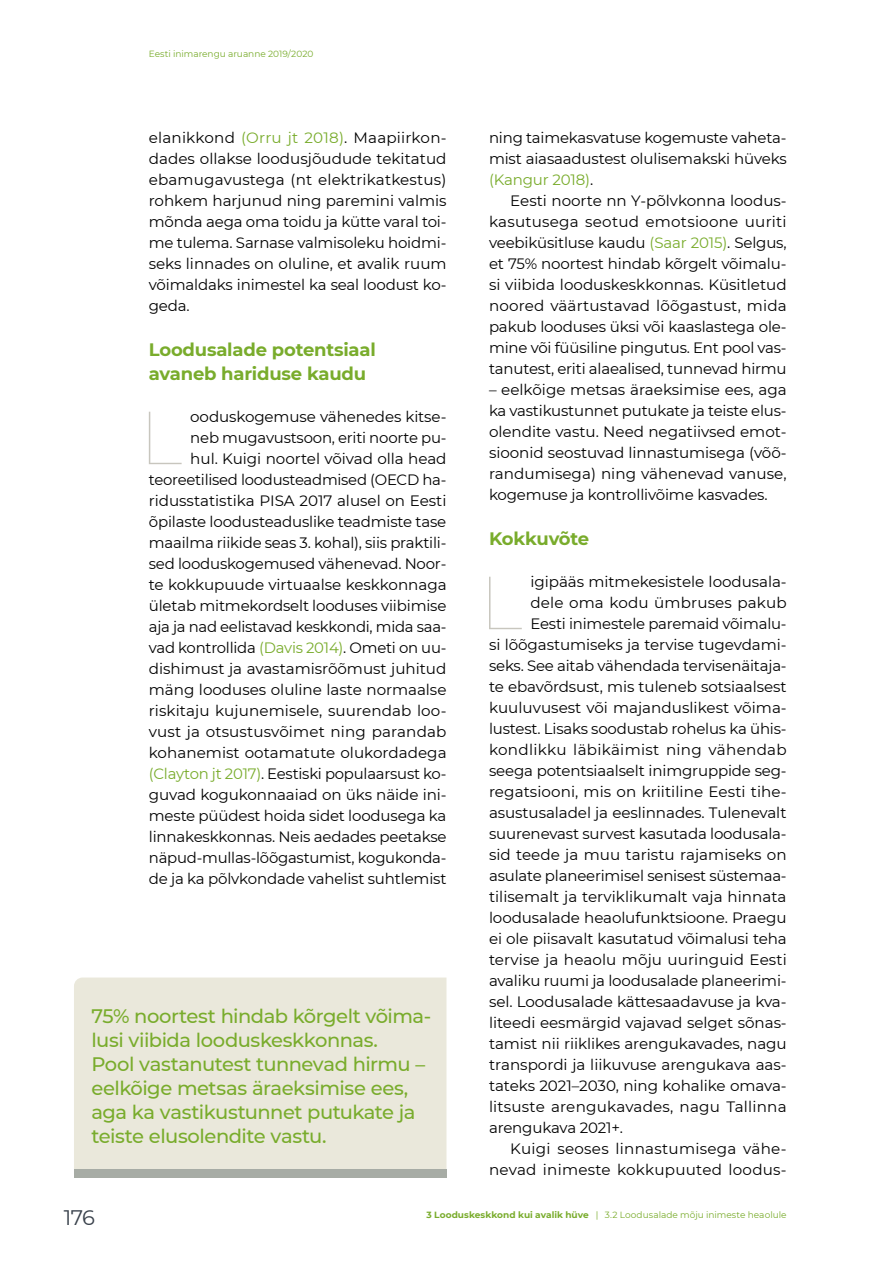
<style>
.page{position:relative;width:893px;height:1263px;background:#fff}
.page>*{position:absolute;margin:0;border:0;box-sizing:border-box;transform-origin:0 0}
.t1{font:100 75px "Montserrat";color:#c8c6be}
.t2{font:21px "Montserrat";color:#39414b}
.t3{font:500 19.5px/24px "Montserrat";letter-spacing:-.025em;color:#79ac2c}
.t4{font:700 18px/24px "Montserrat";letter-spacing:-.01em;color:#79ac2c}
.t5{font:15px/21px "Montserrat";letter-spacing:-.01em;color:#000;text-align:justify}
.t6{font:15px "Montserrat";letter-spacing:.015em;color:#000}
.t7{font:15px "Montserrat";letter-spacing:.02em;color:#000}
.t8{font:15px "Montserrat";letter-spacing:.01em;color:#000}
.t9{font:9px "Montserrat";color:#79ac2c}
.s1{color:#79ac2c}
.s2{color:#fff}
.s3{font-weight:700}
</style>
<div class="page">
<div style="left:74px;top:977px;width:372px;height:192px;background:#eae8db"></div>
<div style="left:74px;top:1169px;width:372px;height:9px;background:#a7aca5"></div>
<p class="t9" style="left:149px;top:47px;width:166px">Eesti inimarengu aruanne 2019/2020</p>
<p class="t5" style="left:149px;top:127px;width:299px">elanikkond <span class="s1">(Orru jt 2018)</span>. Maapiirkon&shy;dades ollakse loodusjõudude tekitatud ebamugavustega (nt elektrikatkestus) rohkem harjunud ning paremini valmis mõnda aega oma toidu ja kütte varal toi&shy;me tulema. Sarnase valmisoleku hoidmi&shy;seks linnades on oluline, et avalik ruum võimaldaks inimestel ka seal loodust ko&shy;geda.</p>
<p class="t4" style="left:149px;top:337px;width:228px">Loodusalade potentsiaal avaneb hariduse kaudu</p>
<h1 class="t1" style="left:139px;top:388px;width:60px">L<span class="s2">I</span></h1>
<p class="t5" style="left:149px;top:406px;width:299px;text-align:right">ooduskogemuse vähenedes kitse-<br>neb mugavustsoon, eriti noorte pu-<br>hul. Kuigi noortel võivad olla head teoreetilised loodusteadmised (OECD ha&shy;ridusstatistika PISA 2017 alusel on Eesti õpilaste loodusteaduslike teadmiste tase maailma riikide seas 3. kohal), siis praktili&shy;sed looduskogemused vähenevad. Noor&shy;te kokkupuude virtuaalse keskkonnaga ületab mitmekordselt looduses viibimise aja ja nad eelistavad keskkondi, mida saa&shy;vad kontrollida <span class="s1">(Davis 2014)</span>. Ometi on uu&shy;dishimust ja avastamisrõõmust juhitud mäng looduses oluline laste normaalse riskitaju kujunemisele, suurendab loo&shy;vust ja otsustusvõimet ning parandab kohanemist ootamatute olukordadega <span class="s1">(Clayton jt 2017)</span>. Eestiski populaarsust ko&shy;guvad kogukonnaaiad on üks näide ini&shy;meste püüdest hoida sidet loodusega ka linnakeskkonnas. Neis aedades peetakse näpud-mullas-lõõgastumist, kogukonda&shy;de ja ka põlvkondade vahelist suhtlemist</p>
<h3 class="t3" style="left:91px;top:1003px;width:341px">75% noortest hindab kõrgelt võima&shy;lusi viibida looduskeskkonnas.<br>Pool vastanutest tunnevad hirmu – eelkõige metsas äraeksimise ees, aga ka vastikustunnet putukate ja teiste elusolendite vastu.</h3>
<p class="t5" style="left:489px;top:127px;width:299px">ning taimekasvatuse kogemuste vaheta&shy;mist aiasaadustest olulisemakski hüveks <span class="s1">(Kangur 2018)</span>.</p>
<p class="t5" style="left:489px;top:190px;width:299px;text-indent:21px">Eesti noorte nn Y-põlvkonna loodus&shy;kasutusega seotud emotsioone uuriti veebiküsitluse kaudu <span class="s1">(Saar 2015)</span>. Selgus, et 75% noortest hindab kõrgelt võimalu&shy;si viibida looduskeskkonnas. Küsitletud noored väärtustavad lõõgastust, mida pakub looduses üksi või kaaslastega ole&shy;mine või füüsiline pingutus. Ent pool vas&shy;tanutest, eriti alaealised, tunnevad hirmu</p>
<p class="t5" style="left:489px;top:379px;width:299px">– eelkõige metsas äraeksimise ees, aga ka vastikustunnet putukate ja teiste elus&shy;olendite vastu. Need negatiivsed emot&shy;sioonid seostuvad linnastumisega (võõ&shy;randumisega) ning vähenevad vanuse, kogemuse ja kontrollivõime kasvades.</p>
<p class="t4" style="left:489px;top:526px;width:102px">Kokkuvõte</p>
<h1 class="t1" style="left:479px;top:553px;width:60px">L<span class="s2">I</span></h1>
<p class="t5" style="left:530px;top:571px;width:258px">igipääs mitmekesistele loodusala-</p>
<p class="t8" style="left:530px;top:592px;width:258px">dele oma kodu ümbruses pakub</p>
<p class="t5" style="left:530px;top:613px;width:258px">Eesti inimestele paremaid võimalu-</p>
<p class="t5" style="left:489px;top:634px;width:299px">si lõõgastumiseks ja tervise tugevdami-</p>
<p class="t5" style="left:489px;top:655px;width:299px">seks. See aitab vähendada tervisenäitaja-</p>
<p class="t5" style="left:489px;top:676px;width:299px">te ebavõrdsust, mis tuleneb sotsiaalsest</p>
<p class="t5" style="left:489px;top:697px;width:299px">kuuluvusest või majanduslikest võima-</p>
<p class="t5" style="left:489px;top:718px;width:299px">lustest. Lisaks soodustab rohelus ka ühis-</p>
<p class="t7" style="left:489px;top:739px;width:299px">kondlikku läbikäimist ning vähendab</p>
<p class="t5" style="left:489px;top:760px;width:299px">seega potentsiaalselt inimgruppide seg-</p>
<p class="t5" style="left:489px;top:781px;width:299px">regatsiooni, mis on kriitiline Eesti tihe-</p>
<p class="t5" style="left:489px;top:802px;width:299px">asustusaladel ja eeslinnades. Tulenevalt</p>
<p class="t5" style="left:489px;top:823px;width:299px">suurenevast survest kasutada loodusala-</p>
<p class="t5" style="left:489px;top:844px;width:299px">sid teede ja muu taristu rajamiseks on</p>
<p class="t5" style="left:489px;top:865px;width:299px">asulate planeerimisel senisest süstemaa-</p>
<p class="t5" style="left:489px;top:886px;width:299px">tilisemalt ja terviklikumalt vaja hinnata</p>
<p class="t5" style="left:489px;top:907px;width:299px">loodusalade heaolufunktsioone. Praegu</p>
<p class="t5" style="left:489px;top:928px;width:299px">ei ole piisavalt kasutatud võimalusi teha</p>
<p class="t5" style="left:489px;top:949px;width:299px">tervise ja heaolu mõju uuringuid Eesti</p>
<p class="t5" style="left:489px;top:970px;width:299px">avaliku ruumi ja loodusalade planeerimi-</p>
<p class="t5" style="left:489px;top:991px;width:299px">sel. Loodusalade kättesaadavuse ja kva-</p>
<p class="t5" style="left:489px;top:1012px;width:299px">liteedi eesmärgid vajavad selget sõnas-</p>
<p class="t5" style="left:489px;top:1033px;width:299px">tamist nii riiklikes arengukavades, nagu</p>
<p class="t5" style="left:489px;top:1054px;width:299px">transpordi ja liikuvuse arengukava aas-</p>
<p class="t5" style="left:489px;top:1075px;width:299px">tateks 2021–2030, ning kohalike omava-</p>
<p class="t6" style="left:489px;top:1096px;width:299px">litsuste arengukavades, nagu Tallinna</p>
<p class="t5" style="left:489px;top:1117px;width:136px">arengukava 2021+.</p>
<p class="t7" style="left:510px;top:1138px;width:278px">Kuigi seoses linnastumisega vähe-</p>
<p class="t6" style="left:489px;top:1159px;width:299px">nevad inimeste kokkupuuted loodus-</p>
<h2 class="t2" style="left:64px;top:1203px;width:33px">176</h2>
<p class="t9" style="left:426px;top:1209px;width:362px"><span class="s3">3 Looduskeskkond kui avalik hüve</span> | 3.2 Loodusalade mõju inimeste heaolule</p>
</div>
